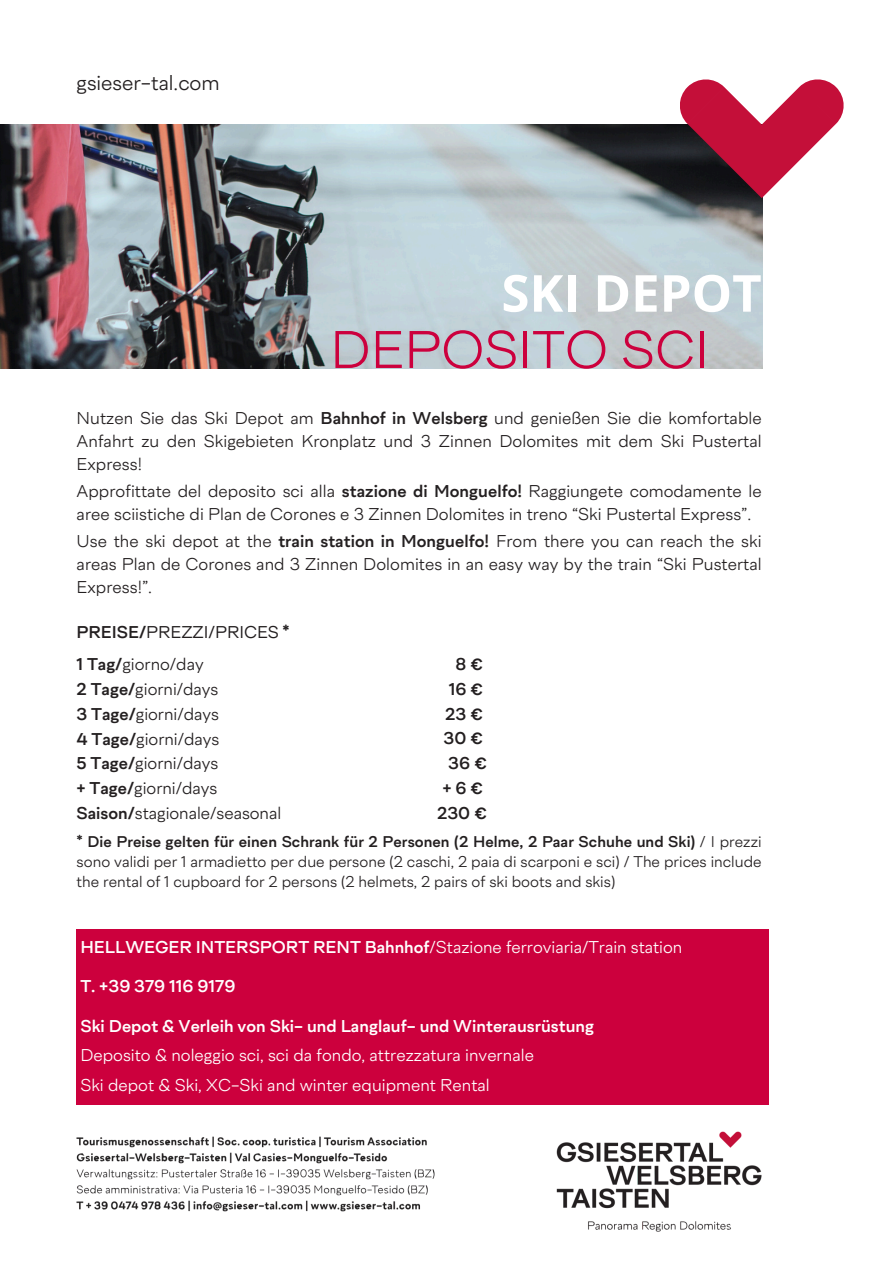
<style>
.page{position:relative;width:894px;height:1264px;background:#fff}
.page>*{position:absolute;margin:0;border:0;box-sizing:border-box;transform-origin:0 0}
.t1{font:300 51px/56.2px "Cordillera";color:#cc003d}
.t2{font:300 20.1px "Cordillera";color:#231f20}
.t3{font:300 16.5px/23px "Cordillera";letter-spacing:.005em;color:#231f20;text-align:justify}
.t4{font:300 16.5px "Cordillera";color:#fff}
.t5{font:600 16.5px "Cordillera";color:#fff}
.t6{font:16.5px "Cordillera";color:#231f20}
.t7{font:600 16.5px/24.8px "Cordillera";color:#231f20;text-align:right}
.t8{font:300 15px/20.2px "Cordillera";color:#231f20;text-align:justify}
.s1{font-family:"Open Sans";font-weight:700;color:#fff}
.s2{font-weight:600}
.s3{font-weight:700}
</style>
<div class="page">
<img style="left:0;top:124px;width:762px;height:244px">
<img style="left:76px;top:1136px;width:359px;height:76px">
<svg style="left:679px;top:79px;width:164px;height:119px"></svg>
<img style="left:556px;top:1131px;width:206px;height:101px">
<div style="left:77px;top:929px;width:691px;height:175px;background:#cc003d"></div>
<p class="t2" style="left:77px;top:66px;width:145px">gsieser-tal.com</p>
<p class="t1" style="left:330px;top:263px;width:433px;text-indent:171px"><span class="s1">SKI DEPOT<br></span>DEPOSITO SCI</p>
<p class="t3" style="left:77px;top:406px;width:686px">Nutzen Sie das Ski Depot am <span class="s2">Bahnhof in Welsberg</span> und genießen Sie die komfortable Anfahrt zu den Skigebieten Kronplatz und 3 Zinnen Dolomites mit dem Ski Pustertal Express!</p>
<p class="t3" style="left:77px;top:479px;width:686px">Approfittate del deposito sci alla <span class="s2">stazione di Monguelfo!</span> Raggiungete comodamente le aree sciistiche di Plan de Corones e 3 Zinnen Dolomites in treno “Ski Pustertal Express”.</p>
<p class="t3" style="left:77px;top:529px;width:686px">Use the ski depot at the <span class="s2">train station in Monguelfo!</span> From there you can reach the ski areas Plan de Corones and 3 Zinnen Dolomites in an easy way by the train “Ski Pustertal Express!”.</p>
<h5 class="t6" style="left:77px;top:618px;width:214px"><span class="s2">PREISE/</span>PREZZI/PRICES <span class="s3">*</span></h5>
<p class="t3" style="left:77px;top:652px;width:128px"><span class="s2">1 Tag/</span>giorno/day</p>
<p class="t3" style="left:77px;top:677px;width:143px"><span class="s2">2 Tage/</span>giorni/days</p>
<h3 class="t3" style="left:77px;top:701px;width:144px"><span class="s2">3 Tage/</span>giorni/days</h3>
<p class="t3" style="left:77px;top:726px;width:144px"><span class="s2">4 Tage/</span>giorni/days</p>
<p class="t3" style="left:77px;top:751px;width:143px"><span class="s2">5 Tage/</span>giorni/days</p>
<p class="t3" style="left:77px;top:776px;width:142px"><span class="s2">+ Tage/</span>giorni/days</p>
<p class="t3" style="left:77px;top:800px;width:206px"><span class="s2">Saison/</span>stagionale/seasonal</p>
<p class="t7" style="left:437px;top:651px;width:51px">8€<br>16 €<br>23 €<br>30 €<br>36 € +6€<br>230 €</p>
<p class="t8" style="left:77px;top:830px;width:686px"><span class="s2">* Die Preise gelten für einen Schrank für 2 Personen (2 Helme, 2 Paar Schuhe und Ski)</span> / I prezzi sono validi per 1 armadietto per due persone (2 caschi, 2 paia di scarponi e sci) / The prices include the rental of 1 cupboard for 2 persons (2 helmets, 2 pairs of ski boots and skis)</p>
<p class="t4" style="left:80px;top:933px;width:603px"><span class="s2">HELLWEGER INTERSPORT RENT Bahnhof</span>/Stazione ferroviaria/Train station</p>
<h4 class="t5" style="left:80px;top:971px;width:156px">T. +39 379 116 9179</h4>
<p class="t5" style="left:80px;top:1012px;width:515px">Ski Depot &amp; Verleih von Ski- und Langlauf- und Winterausrüstung</p>
<p class="t4" style="left:80px;top:1041px;width:455px">Deposito &amp; noleggio sci, sci da fondo, attrezzatura invernale</p>
<p class="t4" style="left:80px;top:1070px;width:411px">Ski depot &amp; Ski, XC-Ski and winter equipment Rental</p>
</div>
